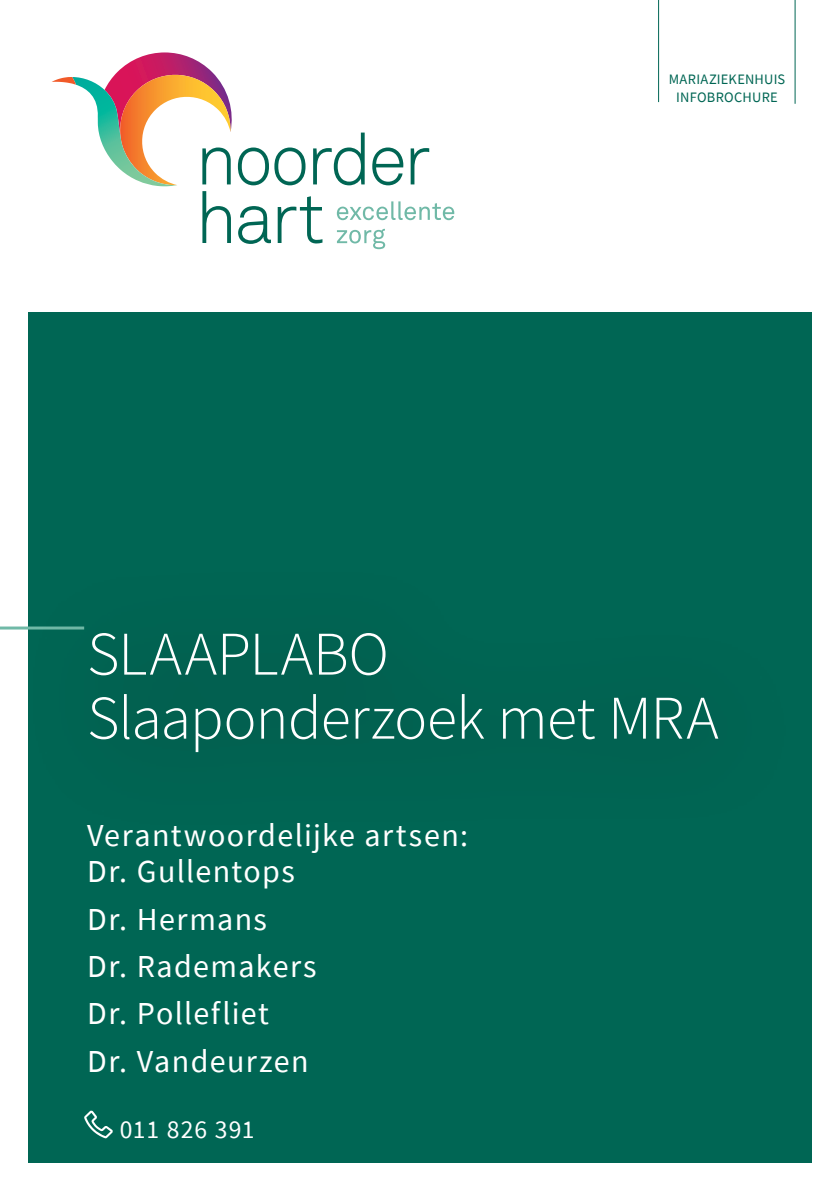
<style>
.page{position:relative;width:840px;height:1191px;background:#fff}
.page>*{position:absolute;margin:0;border:0;box-sizing:border-box;transform-origin:0 0}
.covertitel{font:300 62px "Source Sans Pro";letter-spacing:-.01em;color:#fff}
.Titel_N2{font:32px/36px "Source Sans Pro";letter-spacing:.045em;color:#fff}
.Titel_N2-2{font:25.6px "Source Sans Pro";letter-spacing:.035em;color:#fff}
.t1{font:14.4px "Source Sans Pro";letter-spacing:.015em;color:#006654}
</style>
<div class="page">
<div style="left:28px;top:312px;width:783px;height:850px;background:#006654"></div>
<hr style="left:794px;top:0;width:1px;height:104px;background:#006654">
<hr style="left:0;top:626px;width:84px;height:3px;background:#70b9a7">
<svg style="left:52px;top:52px;width:402px;height:197px"></svg>
<div style="left:21px;top:561px;width:779px;height:274px;background:#006453"></div>
<hr style="left:657px;top:0;width:1px;height:102px;background:#006654">
<svg style="left:84px;top:1110px;width:29px;height:28px"></svg>
<p class="t1" style="left:668px;top:70px;width:118px">MARIAZIEKENHUIS</p>
<p class="t1" style="left:676px;top:88px;width:103px">INFOBROCHURE</p>
<p class="covertitel" style="left:87px;top:616px;width:303px">SLAAPLABO</p>
<p class="covertitel" style="left:87px;top:680px;width:633px">Slaaponderzoek met MRA</p>
<p class="Titel_N2" style="left:87px;top:817px;width:382px">Verantwoordelijke artsen:<br>Dr. Gullentops</p>
<p class="Titel_N2" style="left:87px;top:901px;width:181px">Dr. Hermans</p>
<p class="Titel_N2" style="left:87px;top:948px;width:231px">Dr. Rademakers</p>
<p class="Titel_N2" style="left:87px;top:995px;width:183px">Dr. Pollefliet</p>
<p class="Titel_N2" style="left:87px;top:1043px;width:223px">Dr. Vandeurzen</p>
<p class="Titel_N2-2" style="left:120px;top:1113px;width:136px">011 826 391</p>
</div>
